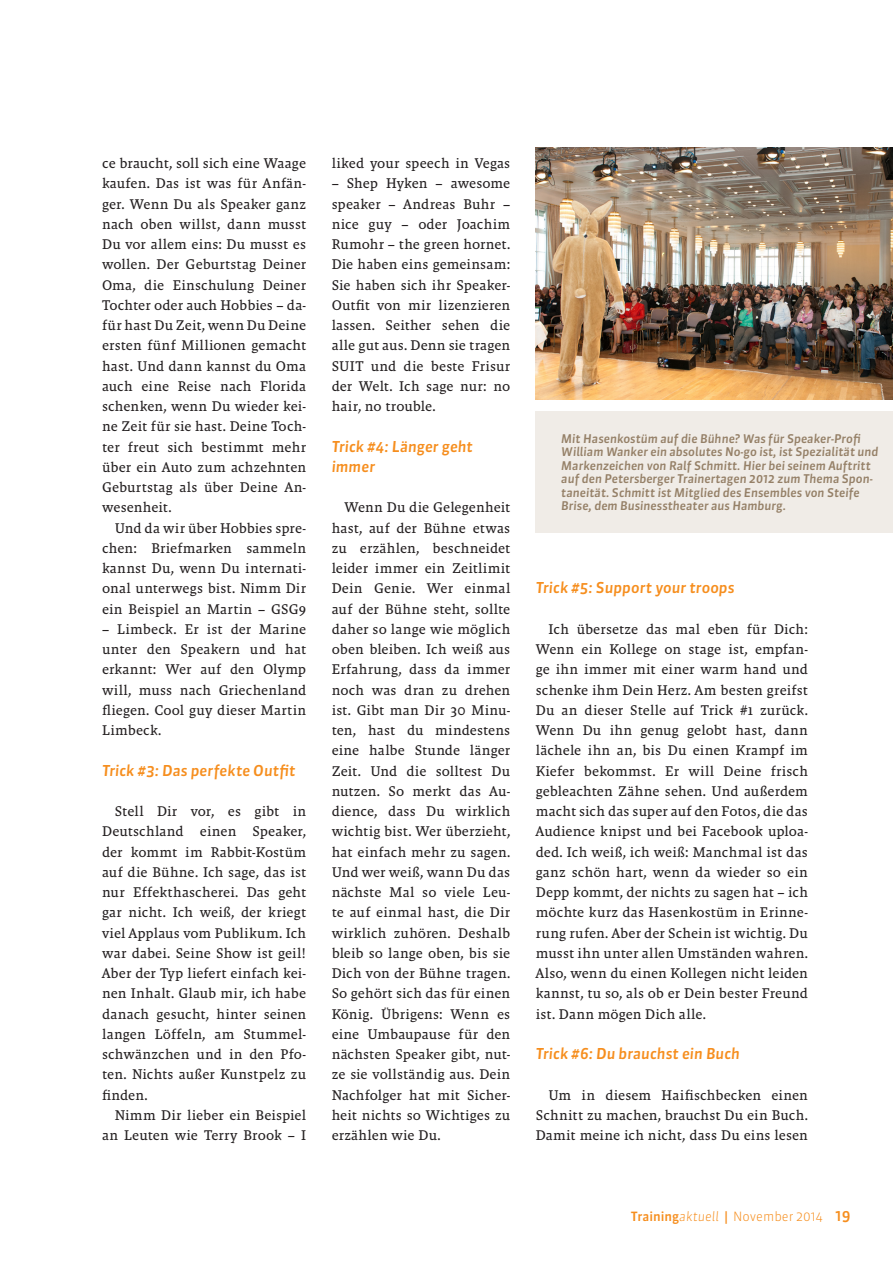
<style>
.page{position:relative;width:893px;height:1263px;background:#fff}
.page>*{position:absolute;margin:0;border:0;box-sizing:border-box;transform-origin:0 0}
.Zwischentitel{font:italic 500 15px/20.2px "Sanuk OT";letter-spacing:.005em;color:#f68e1e}
.Fließtext{font:14.25px/20.2px "Malaga Reg";letter-spacing:.005em;color:#231f20;text-align:justify}
.t1{font:300 12.75px "Sanuk OT";color:#f68e1e}
.BU{font:italic 500 12px/13.5px "Sanuk OT";color:#958067}
.s1{font-weight:500}
.s2{font-style:italic}
.s3{font-weight:500;font-size:15px}
</style>
<div class="page">
<img style="left:536px;top:148px;width:357px;height:252px">
<div style="left:536px;top:411px;width:357px;height:122px;background:#f0ece7"></div>
<p class="Fließtext" style="left:102px;top:153px;width:206px">ce braucht, soll sich eine Waage kaufen. Das ist was für Anfän&shy;ger. Wenn Du als Speaker ganz nach oben willst, dann musst Du vor allem eins: Du musst es wollen. Der Geburtstag Deiner Oma, die Einschulung Deiner Tochter oder auch Hobbies – da&shy;für hast Du Zeit, wenn Du Deine ersten fünf Millionen gemacht hast. Und dann kannst du Oma auch eine Reise nach Florida schenken, wenn Du wieder kei&shy;ne Zeit für sie hast. Deine Toch&shy;ter freut sich bestimmt mehr über ein Auto zum achzehnten Geburtstag als über Deine An&shy;wesenheit.</p>
<p class="Fließtext" style="left:102px;top:518px;width:206px;text-indent:13px">Und da wir über Hobbies spre&shy;chen: Briefmarken sammeln kannst Du, wenn Du internati&shy;onal unterwegs bist. Nimm Dir ein Beispiel an Martin – GSG9</p>
<p class="Fließtext" style="left:102px;top:619px;width:206px">– Limbeck. Er ist der Marine unter den Speakern und hat erkannt: Wer auf den Olymp will, muss nach Griechenland fliegen. Cool guy dieser Martin Limbeck.</p>
<p class="Zwischentitel" style="left:102px;top:760px;width:195px">Trick #3: Das perfekte Outfit</p>
<p class="Fließtext" style="left:102px;top:801px;width:206px;text-indent:13px">Stell Dir vor, es gibt in Deutschland einen Speaker, der kommt im Rabbit-Kostüm auf die Bühne. Ich sage, das ist nur Effekthascherei. Das geht gar nicht. Ich weiß, der kriegt viel Applaus vom Publikum. Ich war dabei. Seine Show ist geil!<br>Aber der Typ liefert einfach kei&shy;nen Inhalt. Glaub mir, ich habe danach gesucht, hinter seinen langen Löffeln, am Stummel&shy;schwänzchen und in den Pfo&shy;ten. Nichts außer Kunstpelz zu finden.</p>
<p class="Fließtext" style="left:102px;top:1105px;width:206px;text-align:right">Nimm Dir lieber ein Beispiel an Leuten wie Terry Brook – I</p>
<p class="Fließtext" style="left:332px;top:153px;width:180px">liked your speech in Vegas</p>
<p class="Fließtext" style="left:332px;top:173px;width:180px">– Shep Hyken – awesome speaker – Andreas Buhr – nice guy – oder Joachim Rumohr – the green hornet.<br>Die haben eins gemeinsam:<br>Sie haben sich ihr Speaker-Outfit von mir lizenzieren lassen. Seither sehen die alle gut aus. Denn sie tragen SUIT und die beste Frisur der Welt. Ich sage nur: no hair, no trouble.</p>
<p class="Zwischentitel" style="left:332px;top:436px;width:143px">Trick #4: Länger geht immer</p>
<p class="Fließtext" style="left:332px;top:497px;width:180px;text-indent:13px">Wenn Du die Gelegenheit hast, auf der Bühne etwas zu erzählen, beschneidet leider immer ein Zeitlimit Dein Genie. Wer einmal auf der Bühne steht, sollte daher so lange wie möglich oben bleiben. Ich weiß aus Erfahrung, dass da immer noch was dran zu drehen ist. Gibt man Dir 30 Minu&shy;ten, hast du mindestens eine halbe Stunde länger Zeit. Und die solltest Du nutzen. So merkt das Au&shy;dience, dass Du wirklich wichtig bist. Wer überzieht, hat einfach mehr zu sagen.<br>Und wer weiß, wann Du das nächste Mal so viele Leu&shy;te auf einmal hast, die Dir wirklich zuhören. Deshalb bleib so lange oben, bis sie Dich von der Bühne tragen.<br>So gehört sich das für einen König. Übrigens: Wenn es eine Umbaupause für den nächsten Speaker gibt, nut&shy;ze sie vollständig aus. Dein Nachfolger hat mit Sicher&shy;heit nichts so Wichtiges zu erzählen wie Du.</p>
<p class="BU" style="left:561px;top:432px;width:319px">Mit Hasenkostüm auf die Bühne? Was für Speaker-Profi William Wanker ein absolutes No-go ist, ist Spezialität und Markenzeichen von Ralf Schmitt. Hier bei seinem Auftritt auf den Petersberger Trainertagen 2012 zum Thema Spon&shy;taneität. Schmitt ist Mitglied des Ensembles von Steife Brise, dem Businesstheater aus Hamburg.</p>
<p class="Zwischentitel" style="left:536px;top:578px;width:200px">Trick #5: Support your troops</p>
<p class="Fließtext" style="left:536px;top:619px;width:274px;text-indent:13px">Ich übersetze das mal eben für Dich:<br>Wenn ein Kollege on stage ist, empfan&shy;ge ihn immer mit einer warm hand und schenke ihm Dein Herz. Am besten greifst Du an dieser Stelle auf Trick #1 zurück.<br>Wenn Du ihn genug gelobt hast, dann lächele ihn an, bis Du einen Krampf im Kiefer bekommst. Er will Deine frisch gebleachten Zähne sehen. Und außerdem macht sich das super auf den Fotos, die das Audience knipst und bei Facebook uploa&shy;ded. Ich weiß, ich weiß: Manchmal ist das ganz schön hart, wenn da wieder so ein Depp kommt, der nichts zu sagen hat – ich möchte kurz das Hasenkostüm in Erinne&shy;rung rufen. Aber der Schein ist wichtig. Du musst ihn unter allen Umständen wahren.<br>Also, wenn du einen Kollegen nicht leiden kannst, tu so, als ob er Dein bester Freund ist. Dann mögen Dich alle.</p>
<p class="Zwischentitel" style="left:536px;top:1044px;width:206px">Trick #6: Du brauchst ein Buch</p>
<p class="Fließtext" style="left:536px;top:1085px;width:274px;text-indent:13px">Um in diesem Haifischbecken einen Schnitt zu machen, brauchst Du ein Buch.<br>Damit meine ich nicht, dass Du eins lesen</p>
<p class="t1" style="left:631px;top:1209px;width:221px"><span class="s1">Training</span><span class="s2">aktuell</span> <span class="s1">|</span> November 2014 <span class="s3">19</span></p>
</div>
